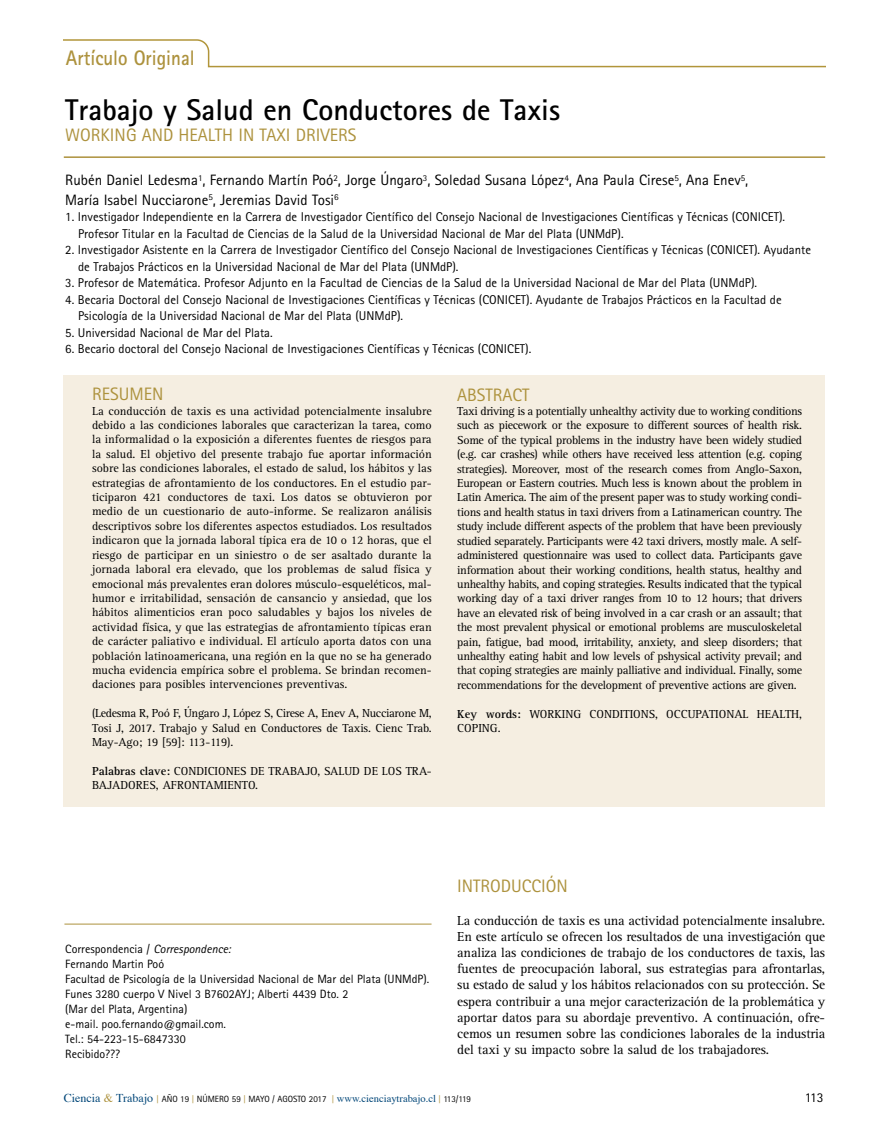
<style>
.page{position:relative;width:889px;height:1123px;background:#fff}
.page>*{position:absolute;margin:0;border:0;box-sizing:border-box;transform-origin:0 0}
.t1{font:700 30px "Rotis Sans Serif";color:#000}
.t2{font:700 21px "Rotis Sans Serif";color:#ad923d;scale:.9 1}
.t3{font:18px "Rotis Sans Serif";color:#ad923d}
.t4{font:15px/19.5px "Rotis Sans Serif";color:#000}
.t5{font:13.5px/16.2px "Rotis Serif";letter-spacing:-.01em;color:#000;text-align:justify}
.t6{font:13.5px "Rotis Sans Serif";color:#000}
.t7{font:12.75px/16.5px "Rotis Sans Serif";color:#000}
.t8{font:12px/14.4px "Rotis Serif";letter-spacing:-.01em;color:#000;text-align:justify}
.t9{font:12px/15px "Rotis Sans Serif";color:#000}
.t10{font:700 12px "Rotis Serif";color:#000}
.t11{font:9px "Rotis Sans Serif";color:#000}
.s1{font-weight:400}
.s2{font-style:italic}
.s3{font-family:"Times";font-size:12px;color:#004678}
.s4{font-family:"Times";font-size:12px;color:#ad923d}
.s5{color:#ad923d}
.s6{font-family:"Times";font-size:10.5px;color:#004678}
</style>
<div class="page">
<svg style="left:64px;top:39px;width:761px;height:29px"></svg>
<div style="left:64px;top:47px;width:136px;height:22px;background:#fff"></div>
<hr style="left:64px;top:923px;width:367px;height:1px;background:#ad923d">
<hr style="left:64px;top:156px;width:761px;height:2px;background:#ad923d">
<div style="left:64px;top:375px;width:761px;height:431px;background:#f5eee1"></div>
<h2 class="t2" style="left:66px;top:45px;width:144px">Artículo Original</h2>
<h1 class="t1" style="left:65px;top:91px;width:496px">Trabajo y Salud en Conductores de Taxis</h1>
<h3 class="t3" style="left:65px;top:125px;width:26px">Working</h3>
<h3 class="t3" style="left:142px;top:125px;width:12px">and</h3>
<h3 class="t3" style="left:179px;top:125px;width:21px">Health</h3>
<h3 class="t3" style="left:238px;top:125px;width:77px">in Taxi Drivers</h3>
<p class="t4" style="left:65px;top:170px;width:684px">Rubén Daniel Ledesma<sup>1</sup>, Fernando Martín Poó<sup>2</sup>, Jorge Úngaro<sup>3</sup>, Soledad Susana López<sup>4</sup>, Ana Paula Cirese<sup>5</sup>, Ana Enev<sup>5</sup>,<br>María Isabel Nucciarone<sup>5</sup>, Jeremias David Tosi<sup>6</sup></p>
<p class="t7" style="left:78px;top:208px;width:708px;text-indent:-13px">1. Investigador Independiente en la Carrera de Investigador Científico del Consejo Nacional de Investigaciones Científicas y Técnicas (CONICET).<br>Profesor Titular en la Facultad de Ciencias de la Salud de la Universidad Nacional de Mar del Plata (UNMdP).</p>
<p class="t7" style="left:78px;top:241px;width:734px;text-indent:-13px">2. Investigador Asistente en la Carrera de Investigador Científico del Consejo Nacional de Investigaciones Científicas y Técnicas (CONICET). Ayudante de Trabajos Prácticos en la Universidad Nacional de Mar del Plata (UNMdP).</p>
<p class="t7" style="left:65px;top:274px;width:693px">3. Profesor de Matemática. Profesor Adjunto en la Facultad de Ciencias de la Salud de la Universidad Nacional de Mar del Plata (UNMdP).</p>
<p class="t7" style="left:78px;top:291px;width:705px;text-indent:-13px">4. Becaria Doctoral del Consejo Nacional de Investigaciones Científicas y Técnicas (CONICET). Ayudante de Trabajos Prácticos en la Facultad de<br>Psicología de la Universidad Nacional de Mar del Plata (UNMdP).</p>
<p class="t7" style="left:65px;top:324px;width:209px">5. Universidad Nacional de Mar del Plata.</p>
<p class="t7" style="left:65px;top:340px;width:467px">6. Becario doctoral del Consejo Nacional de Investigaciones Científicas y Técnicas (CONICET).</p>
<h3 class="t3" style="left:92px;top:383px;width:73px">RESUMEN</h3>
<p class="t8" style="left:92px;top:404px;width:341px">La conducción de taxis es una actividad potencialmente insalubre debido a las condiciones laborales que caracterizan la tarea, como la informalidad o la exposición a diferentes fuentes de riesgos para la salud. El objetivo del presente trabajo fue aportar información sobre las condiciones laborales, el estado de salud, los hábitos y las estrategias de afrontamiento de los conductores. En el estudio par&shy;ticiparon 421 conductores de taxi. Los datos se obtuvieron por medio de un cuestionario de auto-informe. Se realizaron análisis descriptivos sobre los diferentes aspectos estudiados. Los resultados indicaron que la jornada laboral típica era de 10 o 12 horas, que el riesgo de participar en un siniestro o de ser asaltado durante la jornada laboral era elevado, que los problemas de salud física y emocional más prevalentes eran dolores músculo-esqueléticos, mal&shy;humor e irritabilidad, sensación de cansancio y ansiedad, que los hábitos alimenticios eran poco saludables y bajos los niveles de actividad física, y que las estrategias de afrontamiento típicas eran de carácter paliativo e individual. El artículo aporta datos con una población latinoamericana, una región en la que no se ha generado mucha evidencia empírica sobre el problema. Se brindan recomen&shy;daciones para posibles intervenciones preventivas.</p>
<p class="t8" style="left:92px;top:706px;width:341px">(Ledesma R, Poó F, Úngaro J, López S, Cirese A, Enev A, Nucciarone M, Tosi J, 2017. Trabajo y Salud en Conductores de Taxis. Cienc Trab.<br>May-Ago; 19 [59]: 113-119).</p>
<p class="t10" style="left:92px;top:763px;width:97px">Palabras clave: <span class="s1">Condiciones</span></p>
<p class="t8" style="left:250px;top:764px;width:33px">de Trabajo</p>
<p class="t8" style="left:317px;top:764px;width:22px">, Salud</p>
<p class="t8" style="left:364px;top:764px;width:26px">de los</p>
<p class="t8" style="left:406px;top:764px;width:28px">tra-</p>
<p class="t8" style="left:92px;top:778px;width:9px">bajadores</p>
<p class="t8" style="left:156px;top:778px;width:24px">, Afrontamiento</p>
<p class="t8" style="left:255px;top:778px;width:4px">.</p>
<h3 class="t3" style="left:457px;top:384px;width:74px">ABSTRACT</h3>
<p class="t8" style="left:457px;top:404px;width:346px">Taxi driving is a potentially unhealthy activity due to working conditions such as piecework or the exposure to different sources of health risk.<br>Some of the typical problems in the industry have been widely studied (e.g. car crashes) while others have received less attention (e.g. coping strategies). Moreover, most of the research comes from Anglo-Saxon, European or Eastern coutries. Much less is known about the problem in Latin America. The aim of the present paper was to study working condi&shy;tions and health status in taxi drivers from a Latinamerican country. The study include different aspects of the problem that have been previously studied separately. Participants were 42 taxi drivers, mostly male. A self&shy;administered questionnaire was used to collect data. Participants gave information about their working conditions, health status, healthy and unhealthy habits, and coping strategies. Results indicated that the typical working day of a taxi driver ranges from 10 to 12 hours; that drivers have an elevated risk of being involved in a car crash or an assault; that the most prevalent physical or emotional problems are musculoskeletal pain, fatigue, bad mood, irritability, anxiety, and sleep disorders; that unhealthy eating habit and low levels of pshysical activity prevail; and that coping strategies are mainly palliative and individual. Finally, some recommendations for the development of preventive actions are given.</p>
<p class="t10" style="left:457px;top:706px;width:91px">Key words: <span class="s1">Working</span></p>
<p class="t8" style="left:589px;top:706px;width:8px">conditions</p>
<p class="t8" style="left:655px;top:706px;width:27px">, Occupational</p>
<p class="t8" style="left:757px;top:706px;width:9px">health</p>
<p class="t8" style="left:799px;top:706px;width:4px">,</p>
<p class="t8" style="left:457px;top:721px;width:15px">Coping</p>
<p class="t8" style="left:498px;top:721px;width:4px">.</p>
<p class="t9" style="left:65px;top:941px;width:365px">Correspondencia / <span class="s2">Correspondence:<br></span>Fernando Martin Poó<br>Facultad de Psicología de la Universidad Nacional de Mar del Plata (UNMdP).<br>Funes 3280 cuerpo V Nivel 3 B7602AYJ; Alberti 4439 Dto. 2<br>(Mar del Plata, Argentina)<br>e-mail. poo.fernando@gmail.com.<br>Tel.: 54-223-15-6847330<br>Recibido???</p>
<h3 class="t3" style="left:457px;top:875px;width:16px">Introducción</h3>
<p class="t5" style="left:457px;top:912px;width:369px">La conducción de taxis es una actividad potencialmente insalubre.<br>En este artículo se ofrecen los resultados de una investigación que analiza las condiciones de trabajo de los conductores de taxis, las fuentes de preocupación laboral, sus estrategias para afrontarlas, su estado de salud y los hábitos relacionados con su protección. Se espera contribuir a una mejor caracterización de la problemática y aportar datos para su abordaje preventivo. A continuación, ofre&shy;cemos un resumen sobre las condiciones laborales de la industria del taxi y su impacto sobre la salud de los trabajadores.</p>
<p class="t11" style="left:64px;top:1093px;width:409px"><span class="s3">Ciencia</span> <span class="s4">&amp;</span> <span class="s3">Trabajo</span> <span class="s5">|</span> AÑO 19 <span class="s5">|</span> NÚMERO 59 <span class="s5">|</span> MAYO / AGOSTO 2017 <span class="s5">|</span> <span class="s6">www.cienciaytrabajo.cl</span> <span class="s5">|</span> 113/119</p>
<p class="t6" style="left:805px;top:1089px;width:20px">113</p>
</div>
